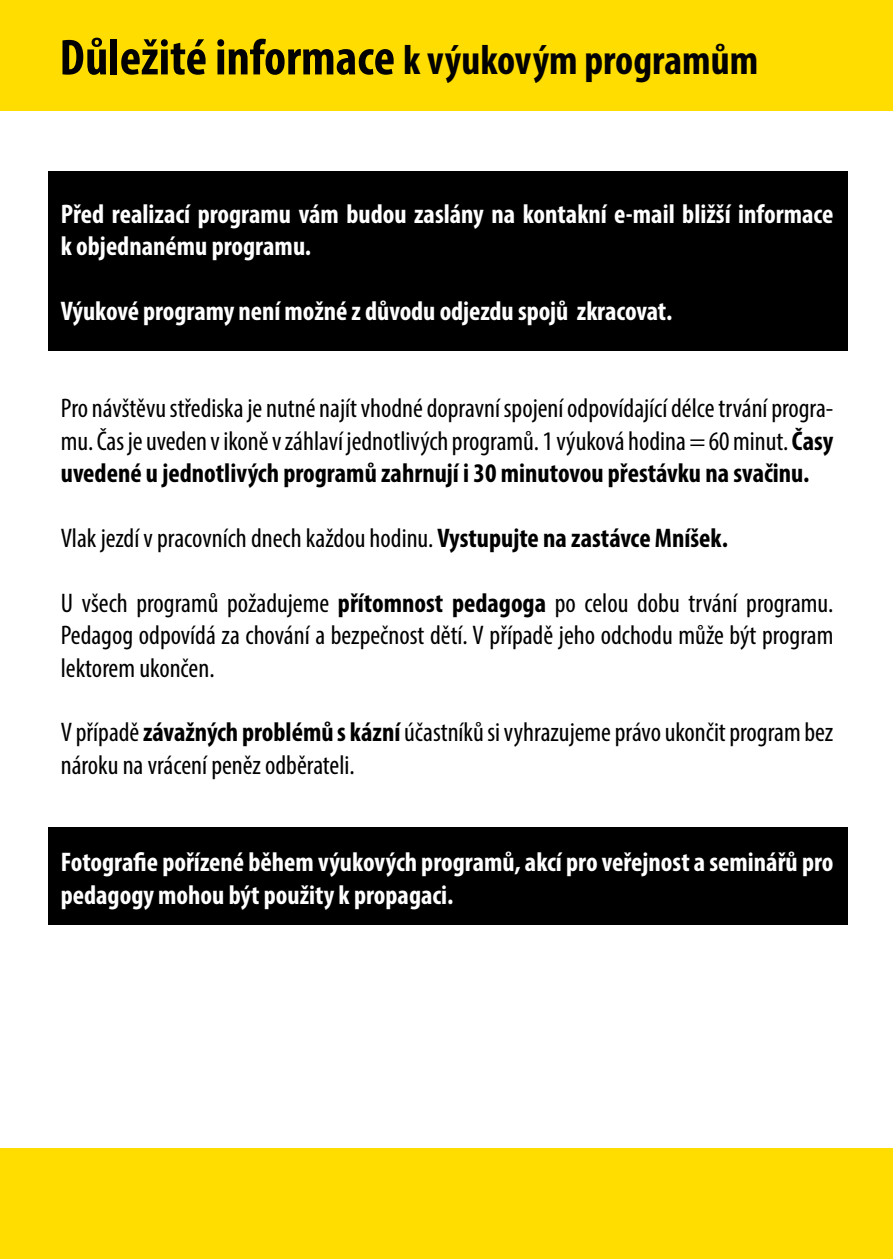
<style>
.page{position:relative;width:893px;height:1259px;background:#fff}
.page>*{position:absolute;margin:0;border:0;box-sizing:border-box;transform-origin:0 0}
.t1{font:700 condensed 42px "Myriad Pro";color:#010101}
.t2{font:condensed 27px/32.4px "Myriad Pro";color:#000;text-align:justify}
.t3{font:700 condensed 27px/32.4px "Myriad Pro";color:#fff}
.s1{font-size:51px}
.s2{font-weight:700}
</style>
<div class="page">
<div style="left:0;top:1148px;width:893px;height:111px;background:#fd0"></div>
<div style="left:0;top:0;width:893px;height:111px;background:#fd0"></div>
<div style="left:48px;top:827px;width:800px;height:98px;background:#000"></div>
<div style="left:48px;top:171px;width:800px;height:179px;background:#000"></div>
<h1 class="t1" style="left:60px;top:34px;width:700px"><span class="s1">Důležité informace</span> k výukovým programům</h1>
<p class="t3" style="left:61px;top:197px;width:774px">Před realizací programu vám budou zaslány na kontakní e-mail bližší informace k objednanému programu.</p>
<p class="t3" style="left:61px;top:294px;width:613px">Výukové programy není možné z důvodu odjezdu spojů zkracovat.</p>
<p class="t2" style="left:61px;top:392px;width:774px">Pro návštěvu střediska je nutné najít vhodné dopravní spojení odpovídající délce trvání progra&shy;mu. Čas je uveden v ikoně v záhlaví jednotlivých programů. 1 výuková hodina = 60 minut. <span class="s2">Časy uvedené u jednotlivých programů zahrnují i 30 minutovou přestávku na svačinu.</span></p>
<p class="t2" style="left:61px;top:521px;width:669px">Vlak jezdí v pracovních dnech každou hodinu. <span class="s2">Vystupujte na zastávce Mníšek.</span></p>
<p class="t2" style="left:61px;top:586px;width:774px">U všech programů požadujeme <span class="s2">přítomnost pedagoga</span> po celou dobu trvání programu.<br>Pedagog odpovídá za chování a bezpečnost dětí. V případě jeho odchodu může být program lektorem ukončen.</p>
<p class="t2" style="left:61px;top:716px;width:774px">V případě <span class="s2">závažných problémů s kázní</span> účastníků si vyhrazujeme právo ukončit program bez nároku na vrácení peněz odběrateli.</p>
<p class="t3" style="left:61px;top:845px;width:774px">Fotografie pořízené během výukových programů, akcí pro veřejnost a seminářů pro pedagogy mohou být použity k propagaci.</p>
</div>
